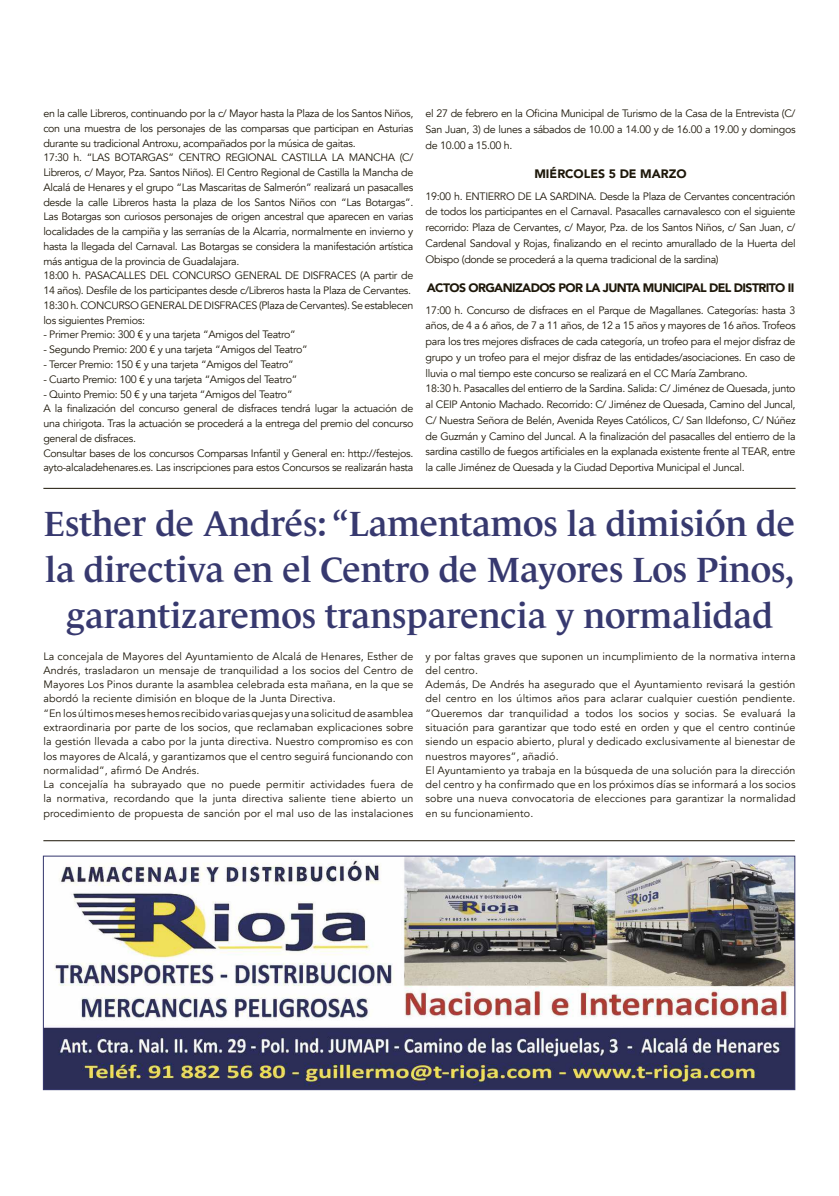
<style>
.page{position:relative;width:839px;height:1196px;background:#fff}
.page>*{position:absolute;margin:0;border:0;box-sizing:border-box;transform-origin:0 0}
.t1{font:600 35.8px/46px "Le Monde Journal Std";color:#37396f;text-align:center}
.t2{font:900 12.2px "Avenir";letter-spacing:-.05em;color:#1e180a}
.t3{font:900 12.2px "Avenir";color:#1e180a}
.t4{font:10.8px/14.8px "Avenir";letter-spacing:-.03em;color:#1e180a}
.t5{font:10.8px/14.2px "Avenir";letter-spacing:.01em;color:#1e180a}
</style>
<div class="page">
<hr style="left:43px;top:488px;width:752px;height:1px;background:#1e180a">
<hr style="left:43px;top:840px;width:751px;height:1px;background:#1e180a">
<img style="left:45px;top:857px;width:748px;height:231px">
<div style="left:43px;top:855px;width:752px;height:235px;border:1px solid #37396f"></div>
<p class="t4" style="left:425px;top:106px;width:371px;line-height:15.8px;text-align:justify">el 27 de febrero en la Oficina Municipal de Turismo de la Casa de la Entrevista (C/ San Juan, 3) de lunes a sábados de 10.00 a 14.00 y de 16.00 a 19.00 y domingos de 10.00 a 15.00 h.</p>
<p class="t3" style="left:534px;top:163px;width:154px">MIÉRCOLES 5 DE MARZO</p>
<p class="t4" style="left:425px;top:188px;width:371px;line-height:15.8px;text-align:justify">19:00 h. ENTIERRO DE LA SARDINA. Desde la Plaza de Cervantes concentración de todos los participantes en el Carnaval. Pasacalles carnavalesco con el siguiente recorrido: Plaza de Cervantes, c/ Mayor, Pza. de los Santos Niños, c/ San Juan, c/ Cardenal Sandoval y Rojas, finalizando en el recinto amurallado de la Huerta del Obispo (donde se procederá a la quema tradicional de la sardina)</p>
<p class="t2" style="left:427px;top:277px;width:369px">ACTOS ORGANIZADOS POR LA jUNTA MUNICIPAL DEL DISTRITO II</p>
<p class="t4" style="left:425px;top:302px;width:371px;line-height:15.8px">17:00 h. Concurso de disfraces en el Parque de Magallanes. Categorías: hasta 3 años, de 4 a 6 años, de 7 a 11 años, de 12 a 15 años y mayores de 16 años. Trofeos para los tres mejores disfraces de cada categoría, un trofeo para el mejor disfraz de grupo y un trofeo para el mejor disfraz de las entidades/asociaciones. En caso de lluvia o mal tiempo este concurso se realizará en el CC María Zambrano.<br>18:30 h. Pasacalles del entierro de la Sardina. Salida: C/ Jiménez de Quesada, junto al CEIP Antonio Machado. Recorrido: C/ Jiménez de Quesada, Camino del Juncal, C/ Nuestra Señora de Belén, Avenida Reyes Católicos, C/ San Ildefonso, C/ Núñez de Guzmán y Camino del Juncal. A la finalización del pasacalles del entierro de la sardina castillo de fuegos artificiales en la explanada existente frente al TEAR, entre la calle Jiménez de Quesada y la Ciudad Deportiva Municipal el Juncal.</p>
<h1 class="t1" style="left:44px;top:501px;width:752px">Esther de Andrés: “Lamentamos la dimisión de la directiva en el Centro de Mayores Los Pinos, garantizaremos transparencia y normalidad</h1>
<p class="t5" style="left:43px;top:649px;width:371px">La concejala de Mayores del Ayuntamiento de Alcalá de Henares, Esther de Andrés, trasladaron un mensaje de tranquilidad a los socios del Centro de Mayores Los Pinos durante la asamblea celebrada esta mañana, en la que se abordó la reciente dimisión en bloque de la Junta Directiva.<br>“En los últimos meses hemos recibido varias quejas y una solicitud de asamblea extraordinaria por parte de los socios, que reclamaban explicaciones sobre la gestión llevada a cabo por la junta directiva. Nuestro compromiso es con los mayores de Alcalá, y garantizamos que el centro seguirá funcionando con normalidad”, afirmó De Andrés.<br>La concejalía ha subrayado que no puede permitir actividades fuera de la normativa, recordando que la junta directiva saliente tiene abierto un procedimiento de propuesta de sanción por el mal uso de las instalaciones</p>
<p class="t5" style="left:425px;top:649px;width:371px">y por faltas graves que suponen un incumplimiento de la normativa interna del centro.<br>Además, De Andrés ha asegurado que el Ayuntamiento revisará la gestión del centro en los últimos años para aclarar cualquier cuestión pendiente. “Queremos dar tranquilidad a todos los socios y socias. Se evaluará la situación para garantizar que todo esté en orden y que el centro continúe siendo un espacio abierto, plural y dedicado exclusivamente al bienestar de nuestros mayores”, añadió.<br>El Ayuntamiento ya trabaja en la búsqueda de una solución para la dirección del centro y ha confirmado que en los próximos días se informará a los socios sobre una nueva convocatoria de elecciones para garantizar la normalidad en su funcionamiento.</p>
<p class="t4" style="left:43px;top:106px;width:371px">en la calle Libreros, continuando por la c/ Mayor hasta la Plaza de los Santos Niños, con una muestra de los personajes de las comparsas que participan en Asturias durante su tradicional Antroxu, acompañados por la música de gaitas.<br>17:30 h. “LAS BOTARGAS” CENTRO REGIONAL CASTILLA LA MANCHA (C/ Libreros, c/ Mayor, Pza. Santos Niños). El Centro Regional de Castilla la Mancha de Alcalá de Henares y el grupo “Las Mascaritas de Salmerón” realizará un pasacalles desde la calle Libreros hasta la plaza de los Santos Niños con “Las Botargas”.<br>Las Botargas son curiosos personajes de origen ancestral que aparecen en varias localidades de la campiña y las serranías de la Alcarria, normalmente en invierno y hasta la llegada del Carnaval. Las Botargas se considera la manifestación artística más antigua de la provincia de Guadalajara.<br>18:00 h. PASACALLES DEL CONCURSO GENERAL DE DISFRACES (A partir de 14 años). Desfile de los participantes desde c/Libreros hasta la Plaza de Cervantes.<br>18:30 h. CONCURSO GENERAL DE DISFRACES (Plaza de Cervantes). Se establecen los siguientes Premios:</p>
<p class="t4" style="left:43px;top:327px;width:254px">- Primer Premio: 300 € y una tarjeta “Amigos del Teatro”</p>
<p class="t4" style="left:43px;top:342px;width:266px">- Segundo Premio: 200 € y una tarjeta “Amigos del Teatro”</p>
<p class="t4" style="left:43px;top:357px;width:252px">- Tercer Premio: 150 € y una tarjeta “Amigos del Teatro”</p>
<p class="t4" style="left:43px;top:372px;width:255px">- Cuarto Premio: 100 € y una tarjeta “Amigos del Teatro”</p>
<p class="t4" style="left:43px;top:386px;width:371px">- Quinto Premio: 50 € y una tarjeta “Amigos del Teatro”<br>A la finalización del concurso general de disfraces tendrá lugar la actuación de una chirigota. Tras la actuación se procederá a la entrega del premio del concurso general de disfraces.<br>Consultar bases de los concursos Comparsas Infantil y General en: http://festejos. ayto-alcaladehenares.es. Las inscripciones para estos Concursos se realizarán hasta</p>
</div>
